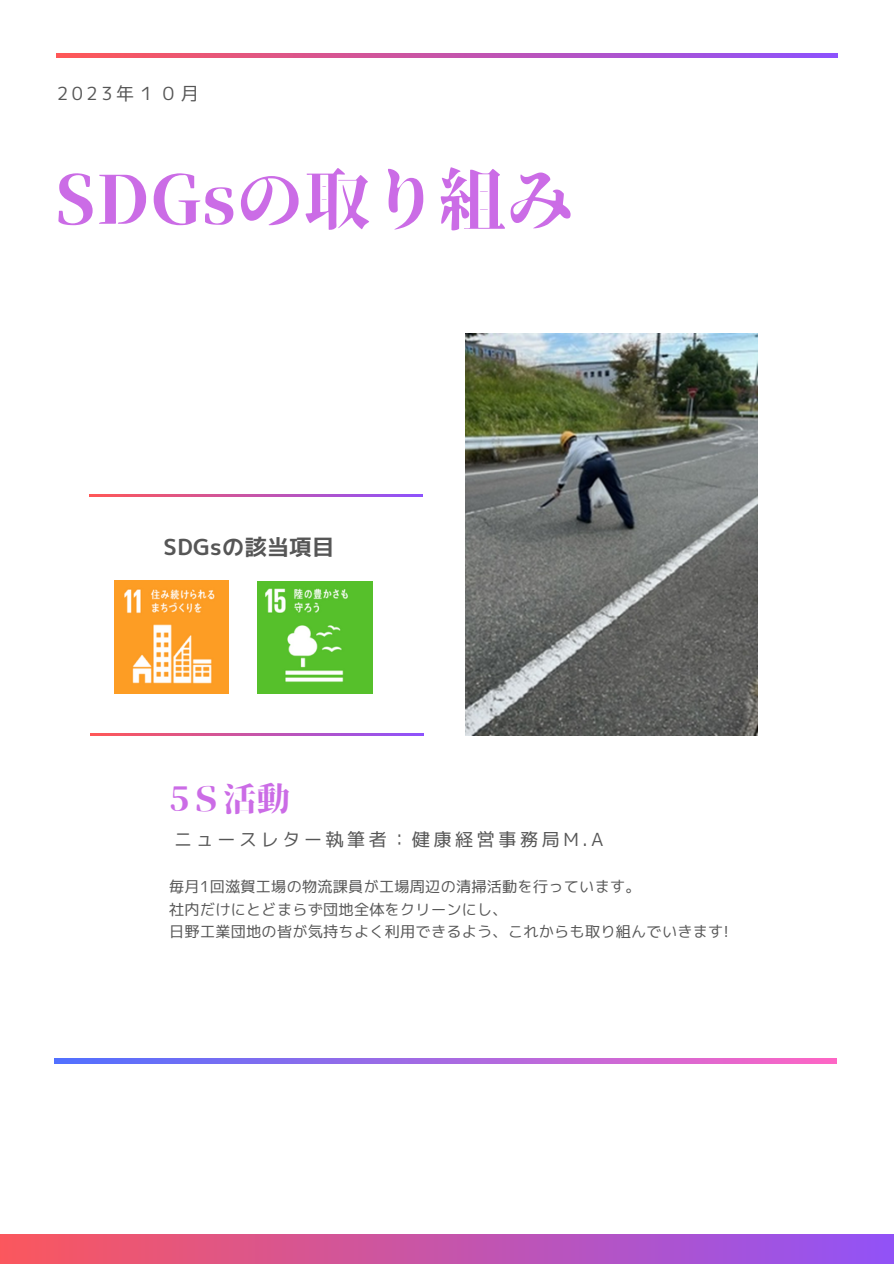
<style>
.page{position:relative;width:894px;height:1264px;background:#fff}
.page>*{position:absolute;margin:0;border:0;box-sizing:border-box;transform-origin:0 0}
.t1{font:67.5px "Soukou Mincho";color:#cb6ce6}
.t2{font:33.45px "Soukou Mincho";color:#cb6ce6}
.t3{font:22.05px "mplus 1 p bold";letter-spacing:.02em;color:#565656}
.t4{font:18px "mplus 1 p regular";letter-spacing:.2em;color:#565656}
.t5{font:15.15px "mplus 1 p regular";letter-spacing:.02em;color:#565656}
</style>
<div class="page">
<div style="left:0;top:1234px;width:893px;height:29px;background:linear-gradient(to right,#fb575d,#9152f7)"></div>
<svg style="left:56px;top:53px;width:781px;height:5px;background:#c654aa"></svg>
<svg style="left:55px;top:1058px;width:780px;height:5px;background:#a76be1"></svg>
<img style="left:115px;top:580px;width:114px;height:113px">
<img style="left:257px;top:581px;width:115px;height:112px">
<img style="left:465px;top:333px;width:291px;height:402px">
<p class="t4" style="left:57px;top:80px;width:143px">2023年１０月</p>
<p class="t1" style="left:55px;top:165px;width:520px">SDGsの取り組み</p>
<p class="t3" style="left:163px;top:532px;width:172px">SDGsの該当項目</p>
<p class="t2" style="left:169px;top:781px;width:122px">5Ｓ活動</p>
<p class="t4" style="left:174px;top:826px;width:430px">ニュースレター執筆者：健康経営事務局M.A</p>
<p class="t5" style="left:169px;top:876px;width:472px">毎月1回滋賀工場の物流課員が工場周辺の清掃活動を行っています。</p>
<p class="t5" style="left:169px;top:898px;width:340px">社内だけにとどまらず団地全体をクリーンにし、</p>
<p class="t5" style="left:169px;top:920px;width:561px">日野工業団地の皆が気持ちよく利用できるよう、これからも取り組んでいきます!</p>
</div>
